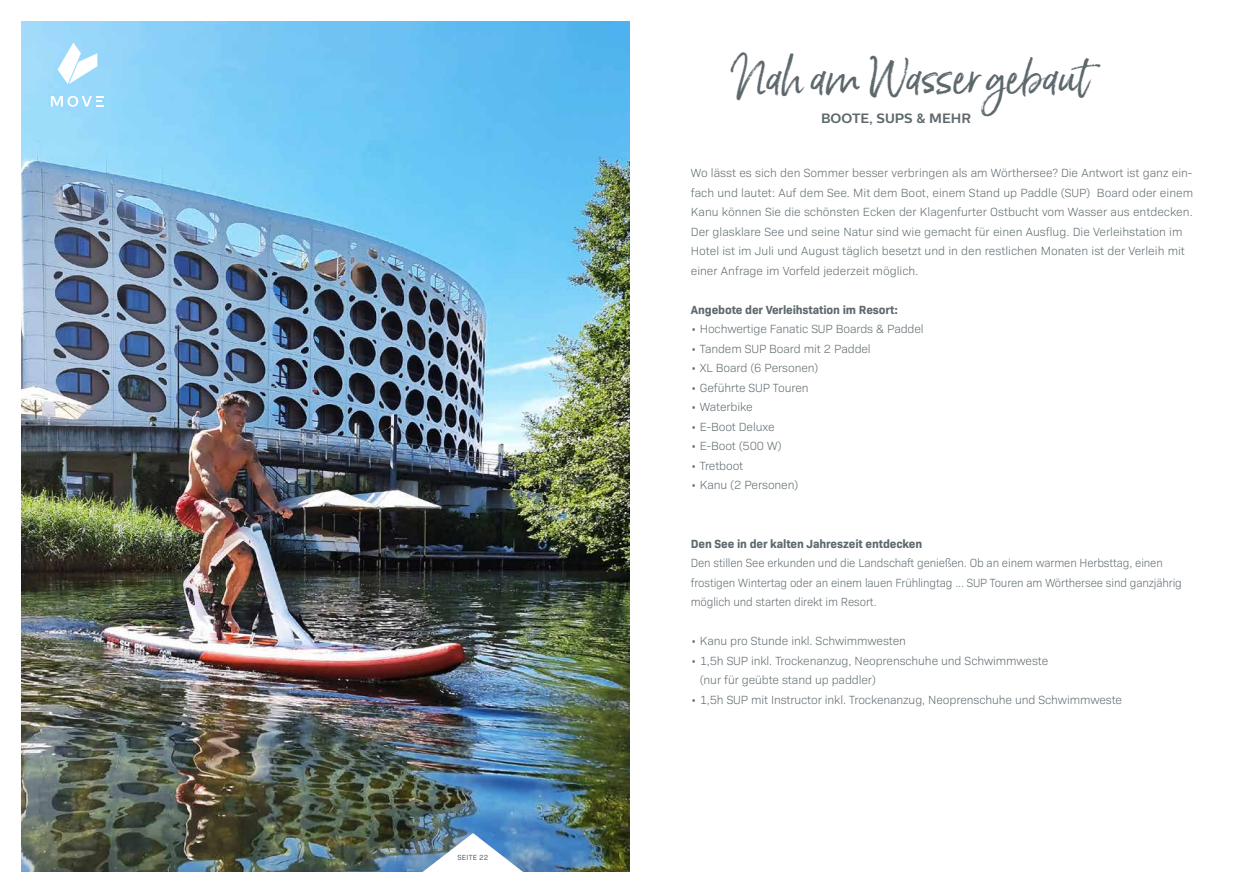
<style>
.page{position:relative;width:1259px;height:893px;background:#fff}
.page>*{position:absolute;margin:0;border:0;box-sizing:border-box;transform-origin:0 0}
.t1{font:45px "Born Ready";color:#5d686d}
.t2{font:700 13.5px "Centrale Sans";color:#5d686d}
.t3{font:300 12px/19.5px "Bio Sans";letter-spacing:-.01em;color:#5d686d}
.t4{font:300 12px/19.5px "Bio Sans";letter-spacing:-.01em;color:#5d686d;scale:.95 1}
.t5{font:700 12px "Bio Sans";letter-spacing:-.01em;color:#5d686d}
.t6{font:7.5px "Bio Sans";letter-spacing:.03em;color:#5d686d}
</style>
<div class="page">
<img style="left:21px;top:21px;width:608px;height:851px">
<svg style="left:409px;top:833px;width:127px;height:39px"></svg>
<svg style="left:51px;top:96px;width:53px;height:11px"></svg>
<svg style="left:58px;top:43px;width:39px;height:41px"></svg>
<p class="t6" style="left:457px;top:852px;width:33px">SEITE 22</p>
<h1 class="t1" style="left:731px;top:50px;width:359px">Nah am Wasser gebaut</h1>
<p class="t2" style="left:821px;top:110px;width:151px">BOOTE, SUPS &amp; MEHR</p>
<p class="t3" style="left:691px;top:162px;width:504px">Wo lässt es sich den Sommer besser verbringen als am Wörthersee? Die Antwort ist ganz ein&shy;fach und lautet: Auf dem See. Mit dem Boot, einem Stand up Paddle (SUP) Board oder einem Kanu können Sie die schönsten Ecken der Klagenfurter Ostbucht vom Wasser aus entdecken.<br>Der glasklare See und seine Natur sind wie gemacht für einen Ausflug. Die Verleihstation im Hotel ist im Juli und August täglich besetzt und in den restlichen Monaten ist der Verleih mit einer Anfrage im Vorfeld jederzeit möglich.</p>
<p class="t5" style="left:691px;top:300px;width:209px">Angebote der Verleihstation im Resort:</p>
<p class="t3" style="left:691px;top:318px;width:234px">• Hochwertige Fanatic SUP Boards &amp; Paddel</p>
<p class="t3" style="left:691px;top:338px;width:181px">• Tandem SUP Board mit 2 Paddel</p>
<p class="t3" style="left:691px;top:357px;width:129px">• XL Board (6 Personen)</p>
<p class="t3" style="left:691px;top:377px;width:119px">• Geführte SUP Touren</p>
<p class="t3" style="left:691px;top:396px;width:63px">• Waterbike</p>
<p class="t3" style="left:691px;top:416px;width:85px">• E-Boot Deluxe</p>
<p class="t3" style="left:691px;top:435px;width:92px">• E-Boot (500 W)</p>
<p class="t3" style="left:691px;top:455px;width:54px">• Tretboot</p>
<p class="t3" style="left:691px;top:474px;width:109px">• Kanu (2 Personen)</p>
<p class="t5" style="left:691px;top:534px;width:233px">Den See in der kalten Jahreszeit entdecken</p>
<p class="t4" style="left:691px;top:552px;width:518px">Den stillen See erkunden und die Landschaft genießen. Ob an einem warmen Herbsttag, einen frostigen Wintertag oder an einem lauen Frühlingtag ... SUP Touren am Wörthersee sind ganzjährig möglich und starten direkt im Resort.</p>
<p class="t3" style="left:691px;top:630px;width:217px">• Kanu pro Stunde inkl. Schwimmwesten</p>
<p class="t3" style="left:700px;top:650px;width:350px;text-indent:-9px">• 1,5h SUP inkl. Trockenanzug, Neoprenschuhe und Schwimmweste (nur für geübte stand up paddler)</p>
<p class="t3" style="left:691px;top:689px;width:433px">• 1,5h SUP mit Instructor inkl. Trockenanzug, Neoprenschuhe und Schwimmweste</p>
</div>
